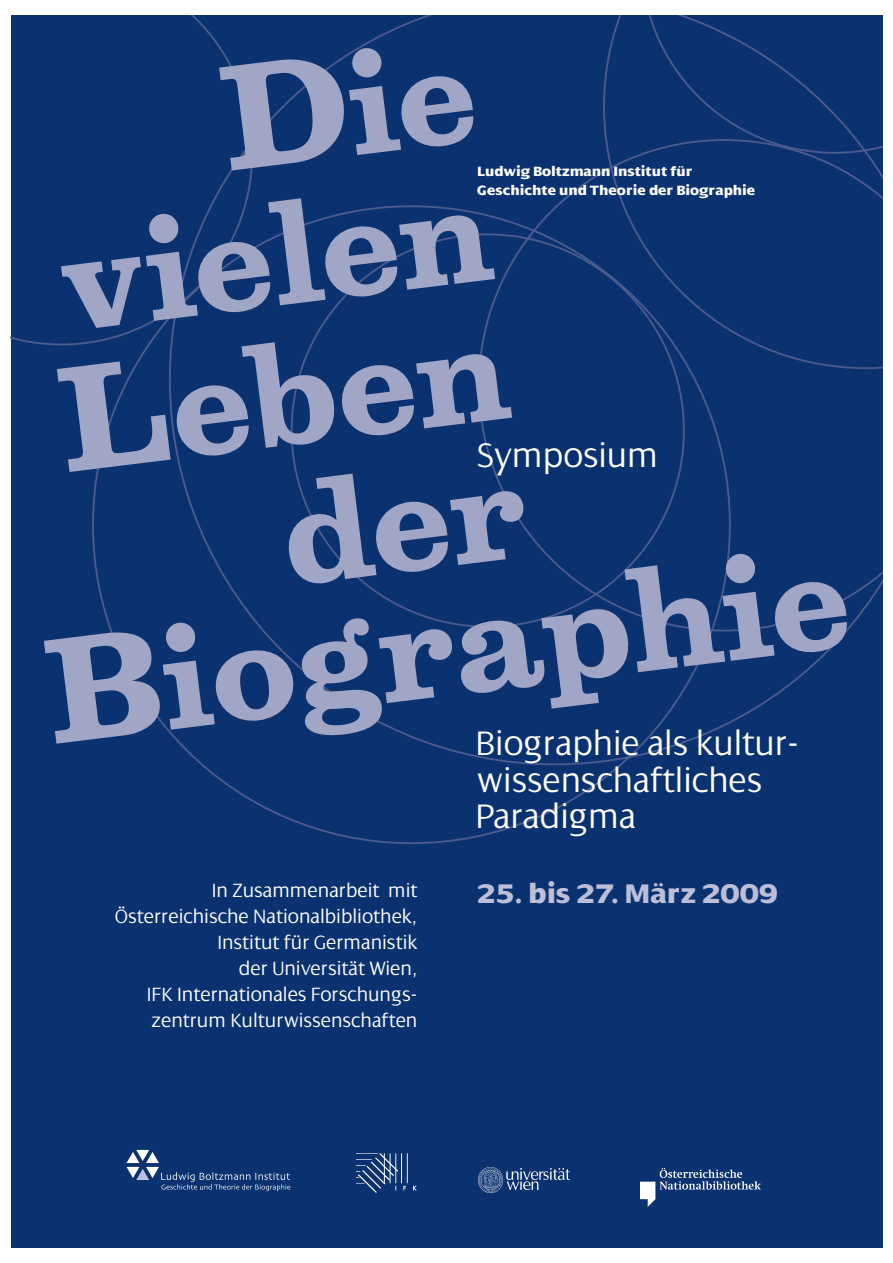
<style>
.page{position:relative;width:893px;height:1263px;background:#fff}
.page>*{position:absolute;margin:0;border:0;box-sizing:border-box;transform-origin:0 0}
.t1{font:700 134.55px/139.6px "Belizio";color:#a1a6c6;text-align:right}
.t2{font:300 36.6px/36.6px "Dialog";color:#fff}
.t3{font:28.95px "Dialog X Bold";color:#bcbfd7}
.t4{font:300 20.7px/25.8px "Dialog";color:#fff;text-align:right}
.t5{font:14.55px/19.2px "Dialog X Bold";color:#fff}
</style>
<div class="page">
<div style="left:11px;top:15px;width:871px;height:1233px;background:#0b3270"></div>
<svg style="left:92px;top:205px;width:639px;height:639px"></svg>
<svg style="left:126px;top:1150px;width:164px;height:41px"></svg>
<img style="left:357px;top:1153px;width:59px;height:39px">
<img style="left:640px;top:1168px;width:120px;height:39px">
<img style="left:479px;top:1168px;width:90px;height:24px">
<svg style="left:478px;top:171px;width:404px;height:460px"></svg>
<svg style="left:603px;top:15px;width:279px;height:354px"></svg>
<svg style="left:641px;top:15px;width:241px;height:139px"></svg>
<h1 class="t1" style="left:19px;top:87px;width:453px;rotate:-7deg">Die vielen<br>Leben der</h1>
<p class="t5" style="left:477px;top:163px;width:279px">Ludwig Boltzmann Institut für<br>Geschichte und Theorie der Biographie</p>
<h2 class="t2" style="left:477px;top:440px;width:183px">Symposium</h2>
<h1 class="t1" style="left:40px;top:636px;width:809px;rotate:-7deg">Biographie</h1>
<h2 class="t2" style="left:475px;top:728px;width:326px">Biographie als kultur - wissenschaftliches<br>Paradigma</h2>
<p class="t4" style="left:115px;top:879px;width:304px">In Zusammenarbeit mit<br>Österreichische Nationalbibliothek,<br>Institut für Germanistik<br>der Universität Wien,<br>IFK Internationales Forschungs - zentrum Kulturwissenschaften</p>
<h3 class="t3" style="left:477px;top:883px;width:302px">25. bis 27. März 2009</h3>
</div>
